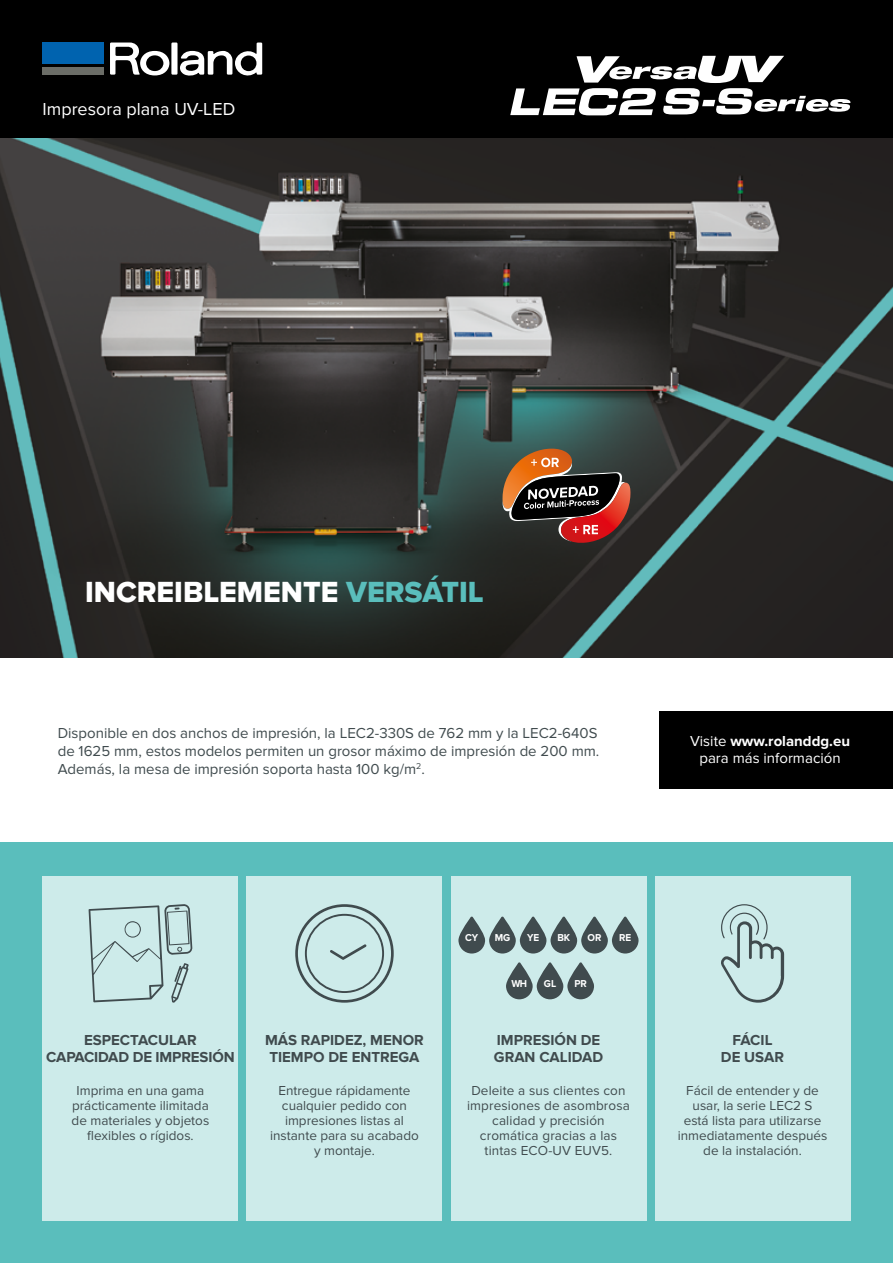
<style>
.page{position:relative;width:893px;height:1263px;background:#fff}
.page>*{position:absolute;margin:0;border:0;box-sizing:border-box;transform-origin:0 0}
.t1{font:30px "Proxima Nova Extrabld";color:#fff}
.t2{font:18px "Proxima Nova";color:#fff}
.t3{font:15px/18px "Proxima Nova";color:#404b4e}
.t4{font:700 15px/16.5px "Proxima Nova";color:#404b4e;text-align:center}
.t5{font:15px/16.5px "Proxima Nova";color:#fff;text-align:center}
.t6{font:13.5px/15px "Proxima Nova";color:#404b4e;text-align:center}
.t7{font:700 10.35px "Proxima Nova";color:#fff;scale:.95 1}
.s1{color:#5abebc}
.s2{font-weight:700}
</style>
<div class="page">
<img style="left:0;top:137px;width:893px;height:520px">
<div style="left:0;top:0;width:893px;height:137px;background:#000"></div>
<div style="left:171px;top:43px;width:7px;height:32px;background:#fff"></div>
<svg style="left:180px;top:43px;width:82px;height:33px"></svg>
<svg style="left:110px;top:43px;width:59px;height:32px"></svg>
<div style="left:43px;top:67px;width:61px;height:8px;background:#6b6d67"></div>
<div style="left:43px;top:43px;width:61px;height:21px;background:#0063af"></div>
<div style="left:0;top:842px;width:893px;height:421px;background:#5abebc"></div>
<div style="left:660px;top:711px;width:233px;height:77px;background:#000"></div>
<svg style="left:510px;top:56px;width:341px;height:59px"></svg>
<div style="left:43px;top:876px;width:195px;height:344px;background:#cdebea"></div>
<svg style="left:89px;top:904px;width:103px;height:99px"></svg>
<div style="left:247px;top:876px;width:195px;height:344px;background:#cdebea"></div>
<svg style="left:295px;top:904px;width:99px;height:99px"></svg>
<div style="left:451px;top:876px;width:195px;height:344px;background:#cdebea"></div>
<div style="left:655px;top:876px;width:195px;height:344px;background:#cdebea"></div>
<svg style="left:721px;top:904px;width:63px;height:99px"></svg>
<svg style="left:506px;top:962px;width:88px;height:37px"></svg>
<div style="left:573px;top:976px;width:16px;height:14px;background:#404b4e"></div>
<svg style="left:458px;top:916px;width:181px;height:37px"></svg>
<div style="left:617px;top:930px;width:16px;height:14px;background:#404b4e"></div>
<svg style="left:502px;top:449px;width:128px;height:94px;background:#6a4235"></svg>
<h2 class="t2" style="left:43px;top:99px;width:194px">Impresora plana UV-LED</h2>
<h1 class="t1" style="left:85px;top:575px;width:400px">INCREIBLEMENTE <span class="s1">VERSÁTIL</span></h1>
<p class="t3" style="left:58px;top:724px;width:543px">Disponible en dos anchos de impresión, la LEC2-330S de 762 mm y la LEC2-640S de 1625 mm, estos modelos permiten un grosor máximo de impresión de 200 mm.<br>Además, la mesa de impresión soporta hasta 100 kg/m<sup>2</sup>.</p>
<p class="t5" style="left:690px;top:733px;width:161px">Visite <span class="s2">www.rolanddg.eu </span>para más información</p>
<p class="t4" style="left:46px;top:1032px;width:190px">ESPECTACULAR<br>CAPACIDAD DE IMPRESIÓN</p>
<p class="t6" style="left:72px;top:1083px;width:139px">Imprima en una gama prácticamente ilimitada de materiales y objetos flexibles o rígidos.</p>
<p class="t4" style="left:265px;top:1032px;width:160px;text-align:left">MÁS RAPIDEZ, MENOR<br>TIEMPO DE ENTREGA</p>
<p class="t6" style="left:270px;top:1083px;width:150px">Entregue rápidamente cualquier pedido con impresiones listas al instante para su acabado y montaje.</p>
<p class="t7" style="left:465px;top:932px;width:15px">CY</p>
<p class="t7" style="left:495px;top:932px;width:18px">MG</p>
<p class="t7" style="left:527px;top:932px;width:14px">YE</p>
<p class="t7" style="left:511px;top:978px;width:18px">WH</p>
<p class="t7" style="left:588px;top:932px;width:16px">OR</p>
<p class="t7" style="left:557px;top:932px;width:15px">BK</p>
<p class="t7" style="left:544px;top:978px;width:14px">GL</p>
<p class="t7" style="left:574px;top:978px;width:15px">PR</p>
<p class="t7" style="left:619px;top:932px;width:14px">RE</p>
<p class="t4" style="left:494px;top:1032px;width:111px;text-align:left">IMPRESIÓN DE<br>GRAN CALIDAD</p>
<p class="t6" style="left:467px;top:1083px;width:164px">Deleite a sus clientes con impresiones de asombrosa calidad y precisión cromática gracias a las tintas ECO-UV EUV5.</p>
<p class="t4" style="left:721px;top:1032px;width:65px">FÁCIL<br>DE USAR</p>
<p class="t6" style="left:678px;top:1083px;width:151px">Fácil de entender y de usar, la serie LEC2 S<br>está lista para utilizarse inmediatamente después de la instalación.</p>
</div>
